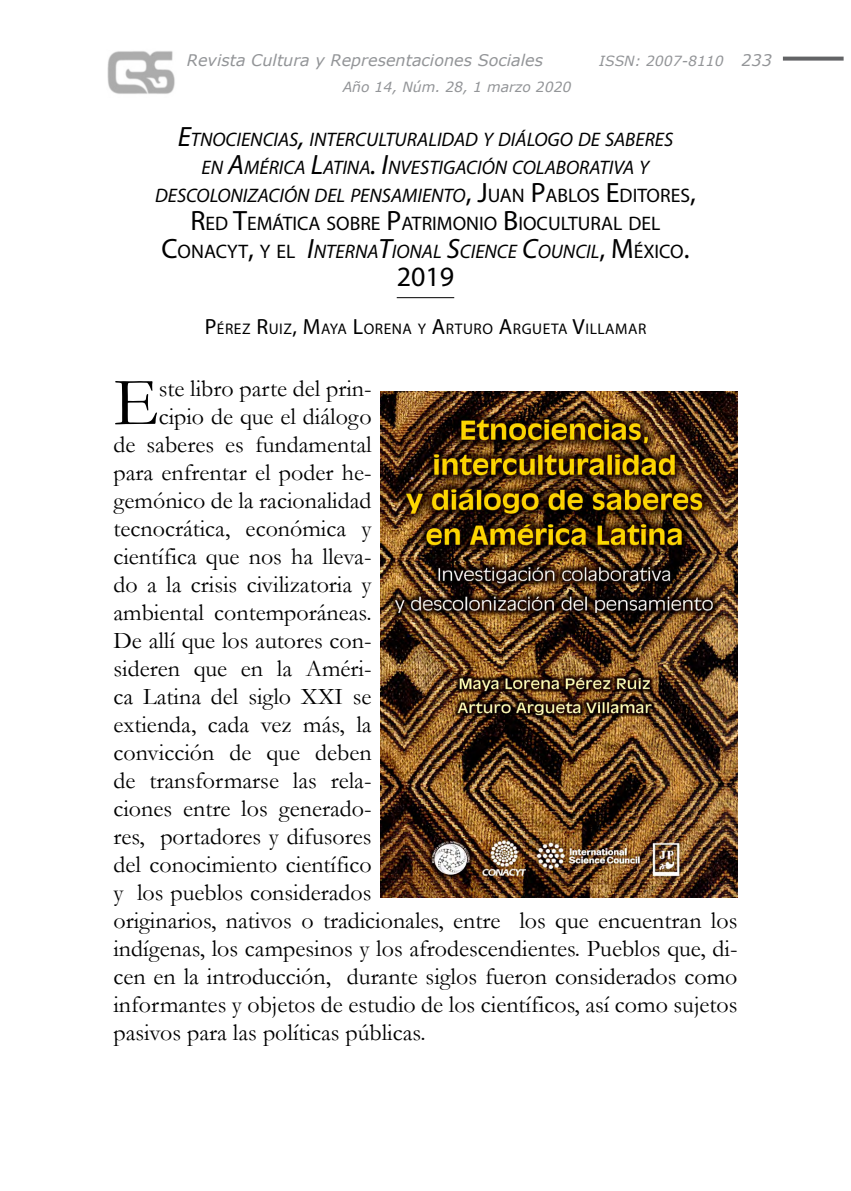
<style>
.page{position:relative;width:851px;height:1191px;background:#fff}
.page>*{position:absolute;margin:0;border:0;box-sizing:border-box;transform-origin:0 0}
.PrimparrCap{font:69px "Garamond";color:#000}
.Título_1{font:28px "Myriad Pro";color:#000}
.PrimparrCap-2{font:24px "Garamond";color:#000}
.Título_1-2{font:italic 19.6px/28px "Myriad Pro";color:#000;text-align:center}
.t1{font:italic 16px "Verdana";color:#939598}
.Autor{font:15.4px "Myriad Pro";letter-spacing:.035em;color:#000}
.numeropag{font:italic 14px "Verdana";color:#939598}
.s1{font-size:16px}
.s2{font-size:28px}
.s3{font-style:normal;font-size:28px}
.s4{font-style:normal}
.s5{font-size:22px}
</style>
<div class="page">
<img style="left:107px;top:51px;width:68px;height:43px">
<svg style="left:782px;top:57px;width:61px;height:4px"></svg>
<hr style="left:396px;top:297px;width:58px;height:1px;background:#000">
<img style="left:380px;top:391px;width:357px;height:506px">
<p class="t1" style="left:187px;top:50px;width:357px">Revista Cultura y Representaciones Sociales</p>
<p class="numeropag" style="left:599px;top:52px;width:174px">ISSN: 2007-8110 <span class="s1">233</span></p>
<p class="numeropag" style="left:342px;top:78px;width:230px">Año 14, Núm. 28, 1 marzo 2020</p>
<p class="Título_1-2" style="left:155px;top:125px;width:542px"><span class="s2">E</span>TNOCIENCIAS<span class="s2">,</span> INTERCULTURALIDAD Y DIÁLOGO DE SABERES<br>EN <span class="s2">A</span>MÉRICA <span class="s2">L</span>ATINA<span class="s2">. I</span>NVESTIGACIÓN COLABORATIVA Y DESCOLONIZACIÓN DEL PENSAMIENTO<span class="s3">, J</span><span class="s4">UAN</span> <span class="s3">P</span><span class="s4">ABLOS</span> <span class="s3">E</span><span class="s4">DITORES</span><span class="s3">, R</span><span class="s4">ED</span> <span class="s3">T</span><span class="s4">EMÁTICA SOBRE</span> <span class="s3">P</span><span class="s4">ATRIMONIO</span> <span class="s3">B</span><span class="s4">IOCULTURAL DEL </span><span class="s3">C</span><span class="s4">ONACYT</span><span class="s3">,</span> <span class="s4">Y EL</span> <span class="s2">I</span>NTERNA<span class="s2">T</span>IONAL <span class="s2">S</span>CIENCE <span class="s2">C</span>OUNCIL<span class="s3">, M</span> <span class="s4">ÉXICO</span><span class="s3">.</span></p>
<p class="Título_1" style="left:396px;top:259px;width:59px">2019</p>
<p class="Autor" style="left:205px;top:319px;width:443px"><span class="s5">P</span>ÉREZ <span class="s5">R</span>UIZ<span class="s5">, M</span>AYA <span class="s5">L</span>ORENA Y <span class="s5">A</span>RTURO <span class="s5">A</span>RGUETA <span class="s5">V</span>ILLAMAR</p>
<p class="PrimparrCap" style="left:113px;top:361px;width:47px">E</p>
<p class="PrimparrCap-2" style="left:159px;top:374px;width:214px">ste libro parte del prin-</p>
<p class="PrimparrCap-2" style="left:159px;top:402px;width:214px">cipio de que el diálogo</p>
<p class="PrimparrCap-2" style="left:113px;top:430px;width:259px">de saberes es fundamental</p>
<p class="PrimparrCap-2" style="left:113px;top:458px;width:259px">para enfrentar el poder he-</p>
<p class="PrimparrCap-2" style="left:113px;top:486px;width:259px">gemónico de la racionalidad</p>
<p class="PrimparrCap-2" style="left:113px;top:514px;width:259px">tecnocrática, económica y</p>
<p class="PrimparrCap-2" style="left:113px;top:542px;width:259px">científica que nos ha lleva-</p>
<p class="PrimparrCap-2" style="left:113px;top:570px;width:259px">do a la crisis civilizatoria y</p>
<p class="PrimparrCap-2" style="left:113px;top:598px;width:259px">ambiental contemporáneas.</p>
<p class="PrimparrCap-2" style="left:113px;top:626px;width:259px">De allí que los autores con-</p>
<p class="PrimparrCap-2" style="left:113px;top:654px;width:259px">sideren que en la Améri-</p>
<p class="PrimparrCap-2" style="left:113px;top:682px;width:259px">ca Latina del siglo XXI se</p>
<p class="PrimparrCap-2" style="left:113px;top:710px;width:259px">extienda, cada vez más, la</p>
<p class="PrimparrCap-2" style="left:113px;top:738px;width:259px">convicción de que deben</p>
<p class="PrimparrCap-2" style="left:113px;top:766px;width:259px">de transformarse las rela-</p>
<p class="PrimparrCap-2" style="left:113px;top:794px;width:259px">ciones entre los generado-</p>
<p class="PrimparrCap-2" style="left:113px;top:822px;width:259px">res, portadores y difusores</p>
<p class="PrimparrCap-2" style="left:113px;top:850px;width:259px">del conocimiento científico</p>
<p class="PrimparrCap-2" style="left:113px;top:878px;width:259px">y los pueblos considerados</p>
<p class="PrimparrCap-2" style="left:113px;top:906px;width:625px">originarios, nativos o tradicionales, entre los que encuentran los</p>
<p class="PrimparrCap-2" style="left:113px;top:934px;width:625px">indígenas, los campesinos y los afrodescendientes. Pueblos que, di-</p>
<p class="PrimparrCap-2" style="left:113px;top:962px;width:625px">cen en la introducción, durante siglos fueron considerados como</p>
<p class="PrimparrCap-2" style="left:113px;top:990px;width:625px">informantes y objetos de estudio de los científicos, así como sujetos</p>
<p class="PrimparrCap-2" style="left:113px;top:1018px;width:314px">pasivos para las políticas públicas.</p>
</div>
